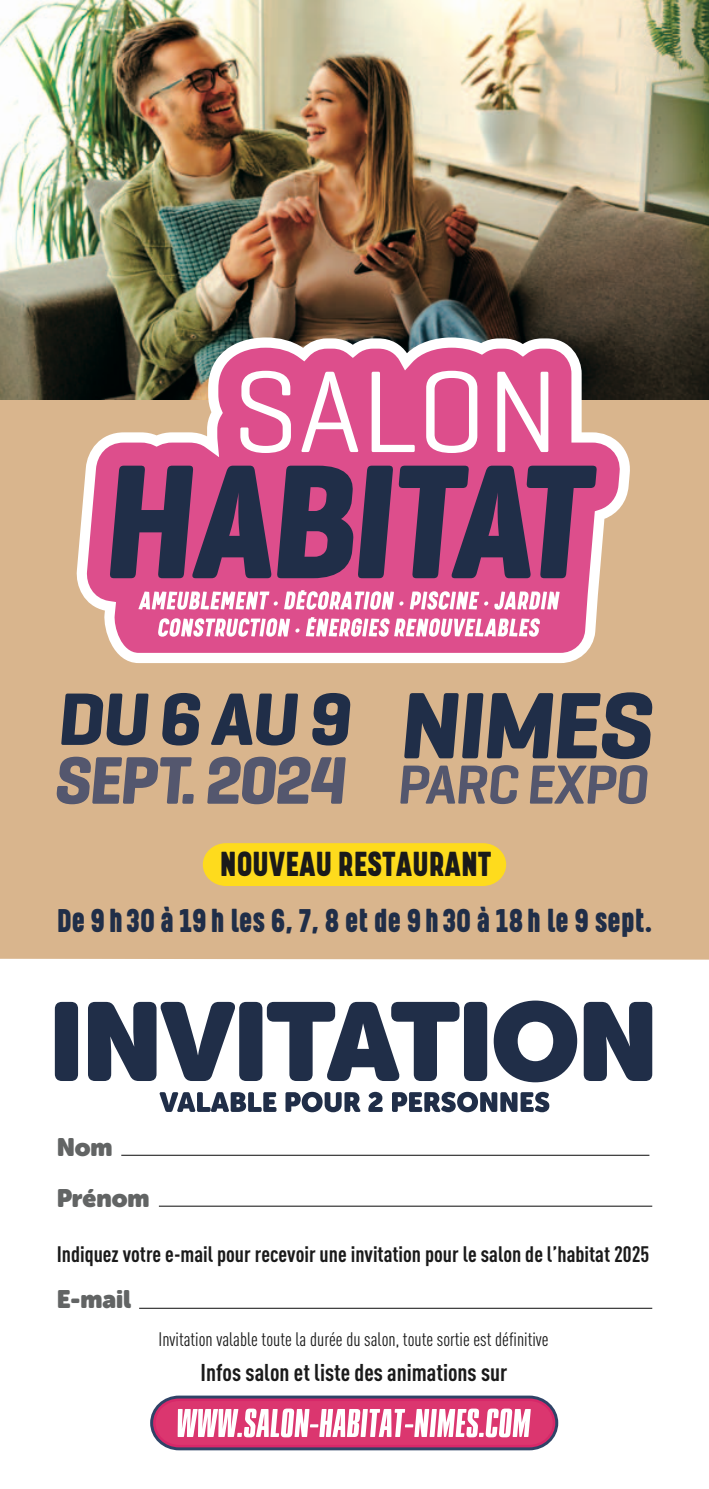
<style>
.page{position:relative;width:709px;height:1489px;background:#fff}
.page>*{position:absolute;margin:0;border:0;box-sizing:border-box;transform-origin:0 0}
.t1{font:900 34.25px "Kelpt A3";color:#1a1a1a}
.t2{font:900 32.25px "Kelpt A3";color:#202e48}
.t3{font:25px "Museo Sans Rounded";color:#626464}
.t4{font:700 24px "DIN Cond";color:#1a1a1a}
.t5{font:700 22px "DIN Cond";color:#1a1a1a}
.t6{font:19.25px "DIN Cond";color:#1a1a1a}
</style>
<div class="page">
<div style="left:0;top:399px;width:709px;height:560px;background:#d9b58d"></div>
<svg style="left:55px;top:1000px;width:597px;height:82px;fill:#202e48"></svg>
<svg style="left:159px;top:1091px;width:390px;height:21px"></svg>
<hr style="left:121px;top:1154px;width:528px;height:1px;background:#1a1a1a">
<hr style="left:139px;top:1307px;width:513px;height:1px;background:#1a1a1a">
<hr style="left:159px;top:1205px;width:493px;height:1px;background:#1a1a1a">
<svg style="left:150px;top:1395px;width:408px;height:55px"></svg>
<img style="left:0;top:0;width:709px;height:399px">
<div style="left:203px;top:843px;width:303px;height:43px;background:#fedb1d"></div>
<svg style="left:75px;top:337px;width:557px;height:326px"></svg>
<svg style="left:86px;top:348px;width:535px;height:305px;fill:#dd4e8c"></svg>
<svg style="left:110px;top:465px;width:487px;height:113px;fill:#202e48"></svg>
<svg style="left:240px;top:371px;width:51px;height:82px"></svg>
<svg style="left:301px;top:372px;width:57px;height:80px"></svg>
<svg style="left:371px;top:372px;width:44px;height:80px"></svg>
<svg style="left:426px;top:371px;width:51px;height:82px"></svg>
<svg style="left:497px;top:372px;width:51px;height:80px"></svg>
<svg style="left:138px;top:590px;width:421px;height:46px"></svg>
<svg style="left:404px;top:692px;width:249px;height:67px"></svg>
<svg style="left:400px;top:765px;width:248px;height:39px"></svg>
<svg style="left:61px;top:693px;width:290px;height:52px"></svg>
<svg style="left:56px;top:756px;width:290px;height:48px"></svg>
<h1 class="t1" style="left:220px;top:852px;width:273px">NOUVEAU RESTAURANT</h1>
<h2 class="t2" style="left:57px;top:908px;width:597px">De 9h30 à 19h les 6, 7, 8 et de 9h30 à 18h le 9 sept.</h2>
<p class="t3" style="left:57px;top:1137px;width:57px">Nom</p>
<p class="t3" style="left:57px;top:1188px;width:94px">Prénom</p>
<p class="t5" style="left:57px;top:1245px;width:594px">Indiquez votre e-mail pour recevoir une invitation pour le salon de l’habitat 2025</p>
<p class="t3" style="left:57px;top:1290px;width:76px">E-mail</p>
<p class="t6" style="left:159px;top:1331px;width:391px">Invitation valable toute la durée du salon, toute sortie est définitive</p>
<p class="t4" style="left:200px;top:1363px;width:308px">Infos salon et liste des animations sur</p>
</div>
